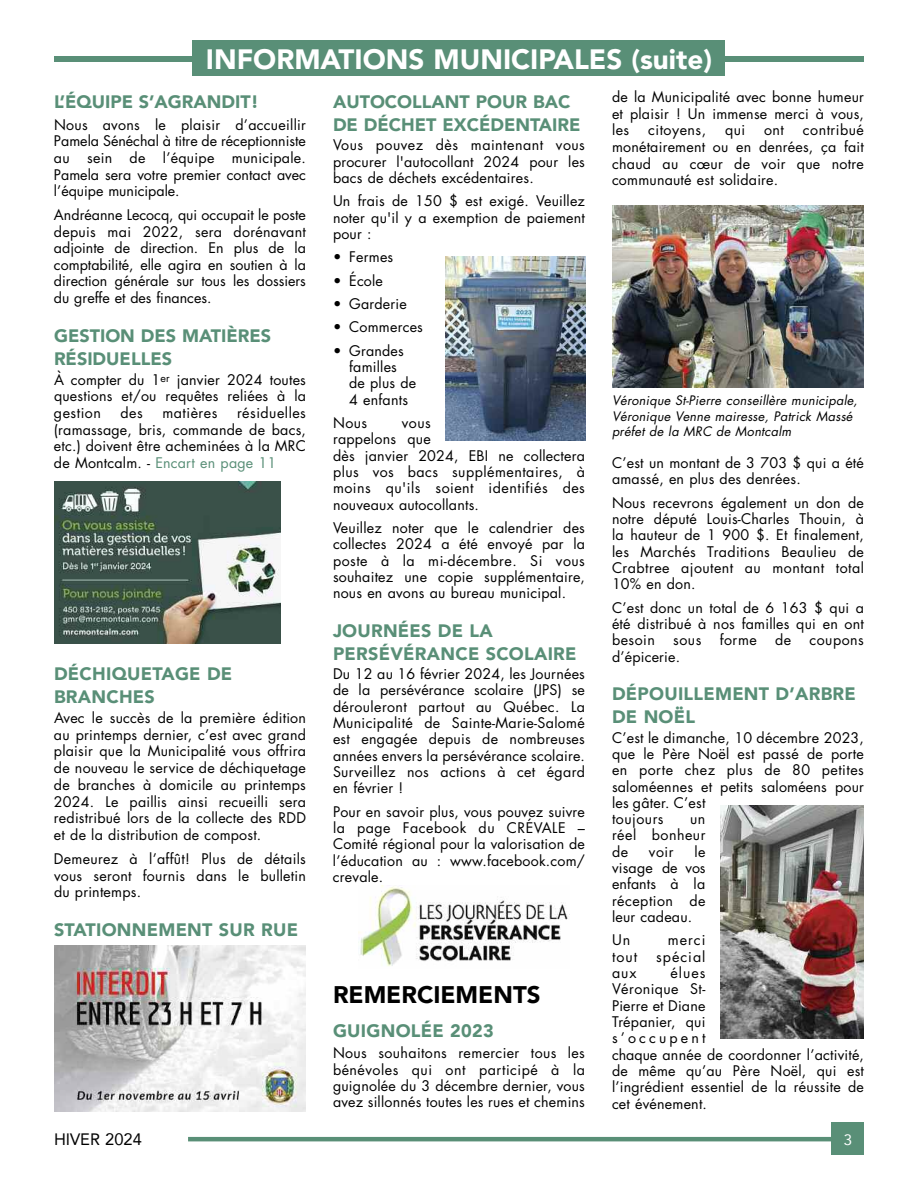
<style>
.page{position:relative;width:918px;height:1188px;background:#fff}
.page>*{position:absolute;margin:0;border:0;box-sizing:border-box;transform-origin:0 0}
.t1{font:900 27.75px "Avenir";color:#fff}
.t2{font:900 24px "Avenir";color:#000}
.t3{font:900 18px/23.1px "Avenir";letter-spacing:.015em;color:#598f77}
.t4{font:16.5px "Avenir";color:#000}
.t5{font:15px "Avenir";color:#fff}
.t6{font:14.25px/16.4px "Futura";letter-spacing:.015em;color:#000;text-align:justify}
.t7{font:14.25px "Futura";letter-spacing:.035em;color:#000}
.t8{font:14.25px "Futura";letter-spacing:.07em;color:#000}
.t9{font:italic 12.75px/15.6px "Futura";letter-spacing:.02em;color:#000}
.s1{color:#598f77}
</style>
<div class="page">
<hr style="left:188px;top:1137px;width:647px;height:4px;background:#598f77">
<div style="left:832px;top:1122px;width:32px;height:33px;background:#598f77"></div>
<div style="left:54px;top:56px;width:810px;height:5px;background:#598f77"></div>
<div style="left:192px;top:40px;width:533px;height:36px;background:#598f77"></div>
<img style="left:446px;top:257px;width:139px;height:183px">
<img style="left:720px;top:805px;width:144px;height:233px">
<img style="left:612px;top:205px;width:252px;height:182px">
<img style="left:54px;top:946px;width:252px;height:166px">
<img style="left:54px;top:482px;width:227px;height:162px">
<img style="left:358px;top:885px;width:211px;height:81px">
<h1 class="t1" style="left:206px;top:48px;width:508px">INFORMATIONS MUNICIPALES (SUITE)</h1>
<p class="t3" style="left:54px;top:91px;width:206px">L’ÉQUIPE S’AGRANDIT!</p>
<p class="t6" style="left:54px;top:117px;width:254px">Nous avons le plaisir d’accueillir Pamela Sénéchal à titre de réceptionniste au sein de l’équipe municipale.<br>Pamela sera votre premier contact avec l’équipe municipale.</p>
<p class="t6" style="left:54px;top:208px;width:254px">Andréanne Lecocq, qui occupait le poste depuis mai 2022, sera dorénavant adjointe de direction. En plus de la comptabilité, elle agira en soutien à la direction générale sur tous les dossiers du greffe et des finances.</p>
<p class="t3" style="left:54px;top:325px;width:219px">GESTION DES MATIÈRES<br>RÉSIDUELLES</p>
<p class="t6" style="left:54px;top:373px;width:254px">À compter du 1<sup>er</sup> janvier 2024 toutes questions et/ou requêtes reliées à la gestion</p>
<p class="t6" style="left:612px;top:90px;width:254px">de la Municipalité avec bonne humeur et plaisir ! Un immense merci à vous, les</p>
<p class="t3" style="left:333px;top:91px;width:249px">AUTOCOLLANT POUR BAC<br>DE DÉCHET EXCÉDENTAIRE</p>
<p class="t6" style="left:333px;top:138px;width:254px">Vous pouvez dès maintenant vous procurer l'autocollant 2024 pour les bacs de déchets excédentaires.</p>
<p class="t6" style="left:333px;top:194px;width:254px">Un frais de 150 $ est exigé. Veuillez noter qu'il y a exemption de paiement pour :</p>
<p class="t6" style="left:333px;top:250px;width:62px">• Fermes</p>
<p class="t6" style="left:333px;top:273px;width:52px">• École</p>
<p class="t6" style="left:333px;top:297px;width:75px">• Garderie</p>
<p class="t6" style="left:333px;top:320px;width:91px">• Commerces</p>
<p class="t6" style="left:349px;top:344px;width:69px;text-align:left;text-indent:-16px">• Grandes familles de plus de<br>4 enfants</p>
<p class="t6" style="left:333px;top:416px;width:36px">Nous</p>
<p class="t6" style="left:612px;top:123px;width:254px;text-indent:191px">contribué monétairement ou en denrées, ça fait chaud au cœur de voir que notre communauté est solidaire.</p>
<p class="t7" style="left:648px;top:124px;width:59px">citoyens,</p>
<p class="t6" style="left:725px;top:123px;width:22px">qui</p>
<p class="t6" style="left:764px;top:123px;width:21px">ont</p>
<p class="t9" style="left:612px;top:394px;width:247px">Véronique St-Pierre conseillère municipale,<br>Véronique Venne mairesse, Patrick Massé préfet de la MRC de Montcalm</p>
<p class="t6" style="left:612px;top:456px;width:254px">C’est un montant de 3 703 $ qui a été amassé, en plus des denrées.</p>
<p class="t6" style="left:612px;top:496px;width:254px">Nous recevrons également un don de notre député Louis-Charles Thouin, à la hauteur de 1 900 $. Et finalement, les Marchés Traditions Beaulieu de Crabtree ajoutent au montant total 10% en don.</p>
<p class="t6" style="left:612px;top:601px;width:254px">C’est donc un total de 6 163 $ qui a été distribué à nos familles qui en ont besoin</p>
<p class="t6" style="left:54px;top:406px;width:254px;text-indent:183px">résiduelles (ramassage, bris, commande de bacs, etc.) doivent être acheminées à la MRC de Montcalm. - <span class="s1">Encart en page 11</span></p>
<p class="t6" style="left:121px;top:406px;width:24px">des</p>
<p class="t7" style="left:162px;top:406px;width:57px">matières</p>
<p class="t6" style="left:333px;top:416px;width:254px;text-align:left;text-indent:69px">vous<br>rappelons que<br>dès janvier 2024, EBI ne collectera plus vos bacs supplémentaires, à moins qu'ils soient identifiés des nouveaux autocollants.</p>
<p class="t6" style="left:333px;top:521px;width:254px">Veuillez noter que le calendrier des collectes 2024 a été envoyé par la poste à la mi-décembre. Si vous souhaitez une copie supplémentaire, nous en avons au bureau municipal.</p>
<p class="t3" style="left:333px;top:620px;width:245px">JOURNÉES DE LA<br>PERSÉVÉRANCE SCOLAIRE</p>
<p class="t6" style="left:333px;top:667px;width:254px">Du 12 au 16 février 2024, les Journées de la persévérance scolaire (JPS) se dérouleront partout au Québec. La Municipalité de Sainte-Marie-Salomé est engagée depuis de nombreuses années envers la persévérance scolaire.<br>Surveillez nos actions à cet égard en février !</p>
<p class="t6" style="left:333px;top:805px;width:254px">Pour en savoir plus, vous pouvez suivre la page Facebook du CRÉVALE – Comité régional pour la valorisation de l’éducation au : www.facebook.com/ crevale.</p>
<p class="t6" style="left:673px;top:633px;width:30px">sous</p>
<p class="t6" style="left:720px;top:633px;width:39px">forme</p>
<p class="t6" style="left:775px;top:633px;width:18px">de</p>
<p class="t7" style="left:810px;top:634px;width:56px">coupons</p>
<p class="t6" style="left:612px;top:649px;width:70px">d’épicerie.</p>
<p class="t3" style="left:612px;top:683px;width:245px">DÉPOUILLEMENT D’ARBRE<br>DE NOËL</p>
<p class="t6" style="left:612px;top:730px;width:254px;text-align:left">C’est le dimanche, 10 décembre 2023, que le Père Noël est passé de porte en porte chez plus de 80 petites saloméennes et petits saloméens pour les gâter. C’est<br>toujours</p>
<p class="t3" style="left:54px;top:662px;width:180px;line-height:23.5px">DÉCHIQUETAGE DE<br>BRANCHES</p>
<p class="t6" style="left:54px;top:710px;width:254px;line-height:16.8px">Avec le succès de la première édition au printemps dernier, c’est avec grand plaisir que la Municipalité vous offrira de nouveau le service de déchiquetage de branches à domicile au printemps 2024. Le paillis ainsi recueilli sera redistribué lors de la collecte des RDD et de la distribution de compost.</p>
<p class="t6" style="left:54px;top:851px;width:254px;line-height:16.8px">Demeurez à l’affût! Plus de détails vous seront fournis dans le bulletin du printemps.</p>
<p class="t3" style="left:54px;top:919px;width:246px">STATIONNEMENT SUR RUE</p>
<p class="t6" style="left:612px;top:812px;width:95px;text-indent:78px">un réel bonheur de</p>
<p class="t6" style="left:612px;top:845px;width:95px;text-indent:82px">le visage de vos enfants à la réception de leur cadeau.</p>
<p class="t6" style="left:612px;top:933px;width:20px">Un</p>
<p class="t6" style="left:668px;top:933px;width:39px">merci</p>
<p class="t6" style="left:612px;top:950px;width:27px">tout</p>
<p class="t8" style="left:656px;top:950px;width:51px">spécial</p>
<p class="t6" style="left:612px;top:966px;width:26px">aux</p>
<p class="t6" style="left:649px;top:845px;width:26px">voir</p>
<p class="t6" style="left:612px;top:966px;width:254px;text-align:left;text-indent:59px">élues<br>Véronique St-<br>Pierre et Diane<br>Trépanier, qui<br>s’occupent<br>chaque année de coordonner l’activité, de même qu’au Père Noël, qui est l’ingrédient essentiel de la réussite de cet événement.</p>
<h2 class="t2" style="left:333px;top:979px;width:209px">REMERCIEMENTS</h2>
<p class="t3" style="left:333px;top:1020px;width:162px">GUIGNOLÉE 2023</p>
<p class="t6" style="left:333px;top:1046px;width:254px">Nous souhaitons remercier tous les bénévoles qui ont participé à la guignolée du 3 décembre dernier, vous avez sillonnés toutes les rues et chemins</p>
<p class="t4" style="left:54px;top:1128px;width:89px">HIVER 2024</p>
<p class="t5" style="left:844px;top:1130px;width:10px">3</p>
</div>
